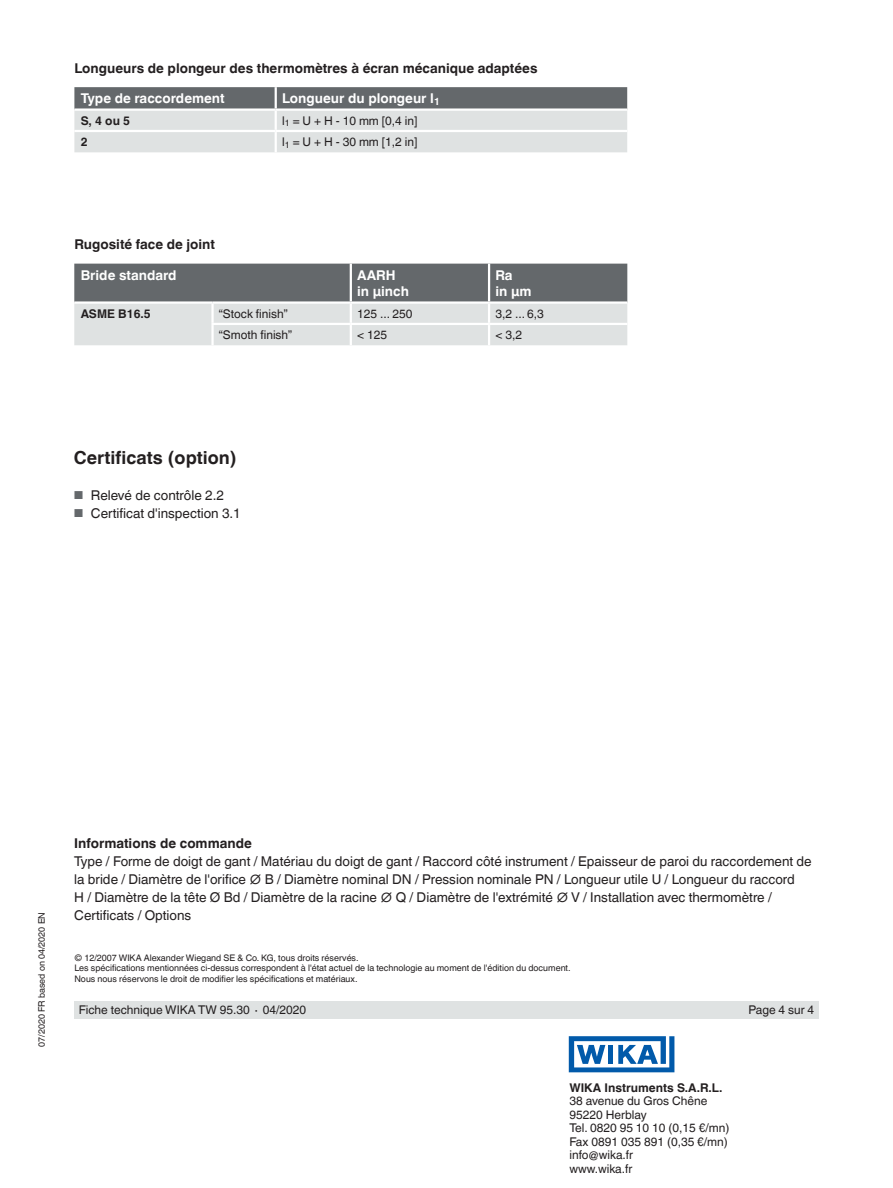
<style>
.page{position:relative;width:893px;height:1188px;background:#fff}
.page>*{position:absolute;margin:0;border:0;box-sizing:border-box;transform-origin:0 0}
.t1{font:700 18px "Helvetica World";color:#231f20}
.t2{font:13.5px/18px "Helvetica World";color:#231f20}
.t3{font:700 13.5px "Helvetica World";color:#231f20}
.t4{font:700 13.5px/16.5px "Helvetica World";color:#fff}
.t5{font:12px/13.5px "Helvetica World";color:#231f20}
.t6{font:700 12px "Helvetica World";color:#231f20}
.t7{font:9px/10.5px "Helvetica World";color:#231f20}
.s1{font-size:11.55px;color:#64686b}
</style>
<div class="page">
<div style="left:74px;top:1001px;width:745px;height:17px;background:#dfe2e2"></div>
<svg style="left:569px;top:1036px;width:105px;height:36px"></svg>
<svg style="left:74px;top:264px;width:553px;height:81px;background:#a3a7a8"></svg>
<hr style="left:211px;top:323px;width:140px;height:2px;background:#fff">
<hr style="left:351px;top:323px;width:138px;height:2px;background:#fff">
<hr style="left:350px;top:325px;width:2px;height:20px;background:#fff">
<hr style="left:489px;top:323px;width:138px;height:2px;background:#fff">
<hr style="left:488px;top:325px;width:2px;height:20px;background:#fff">
<hr style="left:213px;top:301px;width:138px;height:3px;background:#fff">
<hr style="left:351px;top:301px;width:138px;height:3px;background:#fff">
<hr style="left:489px;top:301px;width:138px;height:3px;background:#fff">
<hr style="left:74px;top:301px;width:139px;height:3px;background:#fff">
<hr style="left:211px;top:304px;width:3px;height:19px;background:#fff">
<hr style="left:211px;top:325px;width:3px;height:20px;background:#fff">
<svg style="left:74px;top:87px;width:553px;height:65px;background:#b4b8b9"></svg>
<hr style="left:276px;top:130px;width:351px;height:2px;background:#fff">
<hr style="left:275px;top:132px;width:2px;height:20px;background:#fff">
<hr style="left:74px;top:130px;width:202px;height:2px;background:#fff">
<hr style="left:276px;top:108px;width:351px;height:3px;background:#fff">
<hr style="left:74px;top:108px;width:202px;height:3px;background:#fff">
<p class="t3" style="left:74px;top:61px;width:465px">Longueurs de plongeur des thermomètres à écran mécanique adaptées</p>
<p class="t4" style="left:81px;top:90px;width:145px">Type de raccordement</p>
<p class="t4" style="left:282px;top:90px;width:159px">Longueur du plongeur l<sub>1</sub></p>
<p class="t6" style="left:81px;top:113px;width:51px">S, 4 ou 5</p>
<p class="t5" style="left:282px;top:114px;width:137px">l<sub>1</sub> = U + H - 10 mm [0,4 in]</p>
<p class="t6" style="left:81px;top:135px;width:8px">2</p>
<p class="t5" style="left:282px;top:135px;width:137px">l<sub>1</sub> = U + H - 30 mm [1,2 in]</p>
<p class="t3" style="left:74px;top:237px;width:142px">Rugosité face de joint</p>
<p class="t4" style="left:81px;top:267px;width:98px">Bride standard</p>
<p class="t4" style="left:357px;top:267px;width:53px">AARH in µinch</p>
<p class="t4" style="left:495px;top:267px;width:38px">Ra<br>in µm</p>
<p class="t6" style="left:81px;top:306px;width:72px">ASME B16.5</p>
<p class="t5" style="left:219px;top:307px;width:70px">“Stock finish”</p>
<p class="t5" style="left:357px;top:307px;width:57px">125 ... 250</p>
<p class="t5" style="left:495px;top:307px;width:50px">3,2 ... 6,3</p>
<p class="t5" style="left:219px;top:328px;width:75px">“Smoth finish”</p>
<p class="t5" style="left:357px;top:328px;width:31px">&lt; 125</p>
<p class="t5" style="left:495px;top:328px;width:28px">&lt; 3,2</p>
<h1 class="t1" style="left:74px;top:447px;width:164px">Certificats (option)</h1>
<p class="t2" style="left:74px;top:486px;width:152px"><span class="s1">■</span> Relevé de contrôle 2.2</p>
<p class="t2" style="left:74px;top:504px;width:168px"><span class="s1">■</span> Certificat d'inspection 3.1</p>
<p class="t7" style="left:36px;top:1047px;width:136px;rotate:-90deg">07/2020 FR based on 04/2020 EN</p>
<p class="t3" style="left:74px;top:835px;width:179px">Informations de commande</p>
<p class="t2" style="left:74px;top:852px;width:739px">Type / Forme de doigt de gant / Matériau du doigt de gant / Raccord côté instrument / Epaisseur de paroi du raccordement de la bride / Diamètre de l'orifice ∅ B / Diamètre nominal DN / Pression nominale PN / Longueur utile U / Longueur du raccord<br>H / Diamètre de la tête Ø Bd / Diamètre de la racine ∅ Q / Diamètre de l'extrémité ∅ V / Installation avec thermomètre / Certificats / Options</p>
<p class="t7" style="left:74px;top:952px;width:498px">© 12/2007 WIKA Alexander Wiegand SE &amp; Co. KG, tous droits réservés.<br>Les spécifications mentionnées ci-dessus correspondent à l'état actuel de la technologie au moment de l'édition du document.<br>Nous nous réservons le droit de modifier les spécifications et matériaux.</p>
<p class="t5" style="left:79px;top:1003px;width:229px">Fiche technique WIKA TW 95.30 ∙ 04/2020</p>
<p class="t5" style="left:748px;top:1003px;width:67px">Page 4 sur 4</p>
<p class="t6" style="left:569px;top:1080px;width:154px">WIKA Instruments S.A.R.L.</p>
<p class="t5" style="left:569px;top:1094px;width:161px">38 avenue du Gros Chêne<br>95220 Herblay<br>Tel. 0820 95 10 10 (0,15 €/mn)<br>Fax 0891 035 891 (0,35 €/mn) info@wika.fr<br>www.wika.fr</p>
</div>
